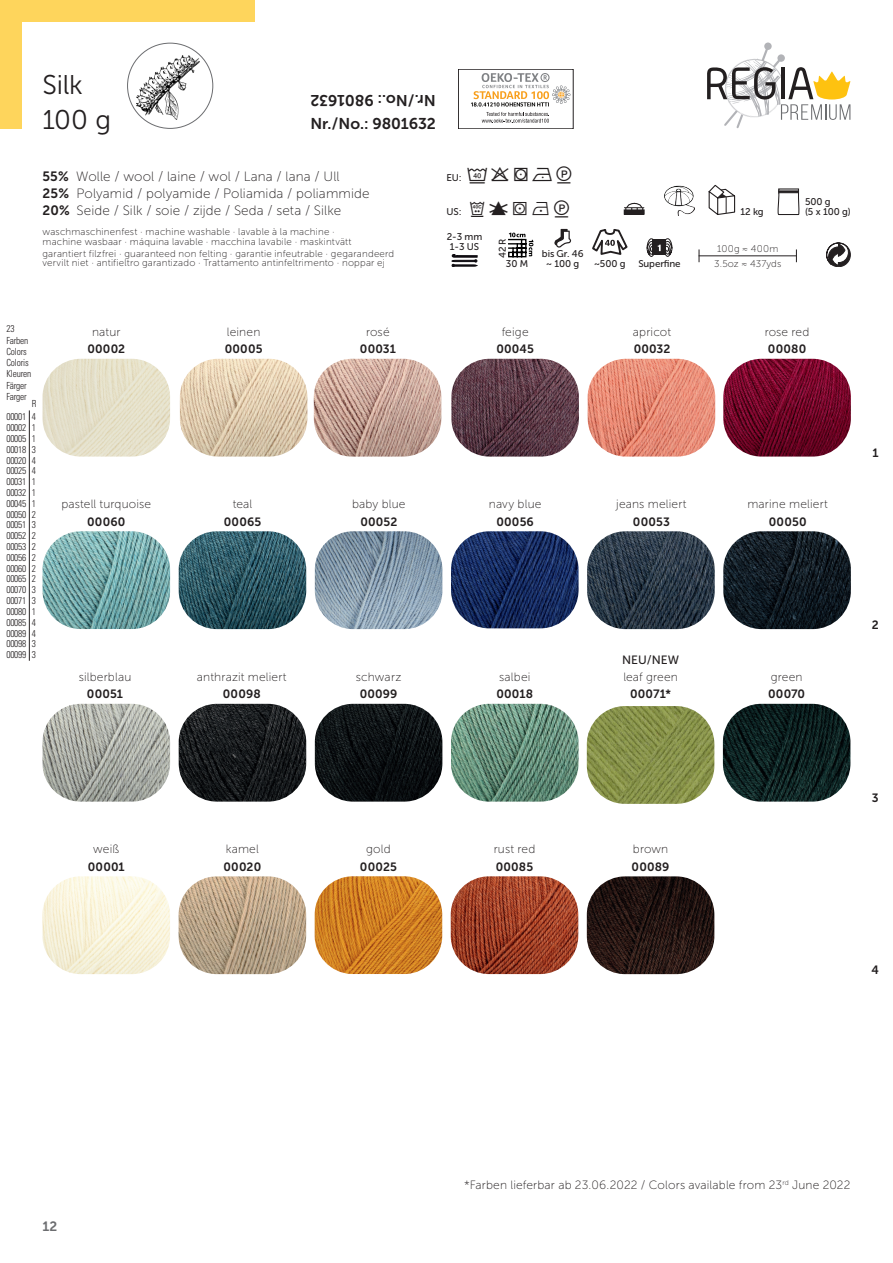
<style>
.page{position:relative;width:893px;height:1263px;background:#fff}
.page>*{position:absolute;margin:0;border:0;box-sizing:border-box;transform-origin:0 0}
.t1{font:27px/34.5px "Museo Sans 300";letter-spacing:-.01em;color:#231f20}
.t2{font:15.6px "Museo Sans 700";letter-spacing:-.005em;color:#231f20}
.t3{font:13.5px/17.2px "Museo Sans 100";letter-spacing:.01em;color:#231f20}
.t4{font:13.5px "Museo Sans 700";color:#6c6d70}
.t5{font:12px "Museo Sans 100";letter-spacing:.015em;color:#231f20}
.t6{font:12px "Museo Sans 700";letter-spacing:.02em;color:#231f20}
.t7{font:12px "Museo Sans 500";color:#231f20}
.t8{font:9.75px/9.8px "Museo Sans 100";letter-spacing:.02em;color:#231f20}
.t9{font:300 condensed 9.75px/10.8px "Univers";letter-spacing:-.02em;color:#231f20;scale:.96 1}
.t10{font:9.75px/9.8px "Museo Sans 500";letter-spacing:-.01em;color:#231f20;text-align:center}
.s1{font-family:"Museo Sans 700"}
</style>
<div class="page">
<div style="left:0;top:0;width:21px;height:129px;background:#fed55c"></div>
<div style="left:0;top:0;width:255px;height:21px;background:#fed55c"></div>
<img style="left:136px;top:55px;width:63px;height:65px">
<img style="left:42px;top:876px;width:128px;height:98px">
<img style="left:43px;top:359px;width:127px;height:98px">
<img style="left:179px;top:704px;width:127px;height:98px">
<img style="left:179px;top:876px;width:127px;height:98px">
<img style="left:723px;top:531px;width:128px;height:98px">
<img style="left:314px;top:359px;width:127px;height:98px">
<img style="left:451px;top:359px;width:128px;height:98px">
<img style="left:315px;top:531px;width:127px;height:98px">
<img style="left:588px;top:359px;width:127px;height:98px">
<img style="left:179px;top:531px;width:127px;height:98px">
<img style="left:587px;top:531px;width:128px;height:98px">
<img style="left:451px;top:704px;width:128px;height:98px">
<img style="left:43px;top:704px;width:127px;height:98px">
<img style="left:315px;top:704px;width:127px;height:98px">
<img style="left:723px;top:359px;width:128px;height:98px">
<img style="left:451px;top:876px;width:127px;height:98px">
<img style="left:723px;top:704px;width:127px;height:98px">
<img style="left:587px;top:876px;width:127px;height:98px">
<img style="left:43px;top:531px;width:127px;height:98px">
<img style="left:451px;top:531px;width:128px;height:97px">
<hr style="left:699px;top:255px;width:97px;height:1px;background:#231f20">
<svg style="left:699px;top:249px;width:1px;height:13px"></svg>
<svg style="left:796px;top:249px;width:1px;height:13px"></svg>
<img style="left:664px;top:185px;width:31px;height:30px">
<svg style="left:508px;top:233px;width:25px;height:24px"></svg>
<svg style="left:452px;top:254px;width:25px;height:13px"></svg>
<svg style="left:592px;top:229px;width:35px;height:26px"></svg>
<svg style="left:624px;top:203px;width:21px;height:12px"></svg>
<svg style="left:554px;top:229px;width:17px;height:19px"></svg>
<svg style="left:709px;top:185px;width:26px;height:30px"></svg>
<svg style="left:779px;top:189px;width:19px;height:4px"></svg>
<svg style="left:777px;top:191px;width:22px;height:24px"></svg>
<svg style="left:707px;top:43px;width:143px;height:85px"></svg>
<svg style="left:647px;top:238px;width:25px;height:19px"></svg>
<svg style="left:826px;top:243px;width:24px;height:24px"></svg>
<div style="left:458px;top:69px;width:115px;height:60px;border:1px solid #231f20"></div>
<svg style="left:471px;top:73px;width:100px;height:50px"></svg>
<img style="left:180px;top:359px;width:127px;height:98px">
<img style="left:315px;top:876px;width:127px;height:98px">
<img style="left:587px;top:706px;width:127px;height:98px">
<hr style="left:29px;top:410px;width:1px;height:251px;background:#231f20">
<h1 class="t1" style="left:43px;top:68px;width:70px">Silk<br>100 g</h1>
<h2 class="t2" style="left:436px;top:109px;width:127px;rotate:-180deg">Nr. / No.: 9801632</h2>
<h2 class="t2" style="left:310px;top:115px;width:127px">Nr. / No.: 9801632</h2>
<h3 class="t3" style="left:43px;top:167px;width:329px"><span class="s1">55 %</span> Wolle / wool / laine / wol / Lana / lana / Ull<br><span class="s1">25 %</span> Polyamid / polyamide / Poliamida / poliammide<br><span class="s1">20 %</span> Seide / Silk / soie / zijde / Seda / seta / Silke</h3>
<p class="t8" style="left:43px;top:227px;width:311px">waschmaschinenfest · machine washable · lavable à la machine · machine wasbaar · máquina lavable · macchina lavabile · maskintvätt</p>
<p class="t8" style="left:43px;top:248px;width:353px">garantiert filzfrei · guaranteed non felting · garantie infeutrable · gegarandeerd vervilt niet · antifieltro garantizado · Trattamento antinfeltrimento · noppar ej</p>
<p class="t8" style="left:714px;top:242px;width:69px;line-height:14.5px;text-align:center">100 g ≈ 400 m<br>3.5 oz ≈ 437 yds</p>
<p class="t10" style="left:446px;top:172px;width:17px">EU:</p>
<p class="t10" style="left:446px;top:207px;width:17px">US:</p>
<p class="t10" style="left:740px;top:207px;width:25px">12 kg</p>
<p class="t10" style="left:805px;top:197px;width:47px;text-align:left">500 g<br>(5 x 100 g)</p>
<p class="t10" style="left:447px;top:232px;width:37px">2-3 mm<br>1-3 US</p>
<p class="t10" style="left:498px;top:258px;width:21px;rotate:-90deg">42 R</p>
<p class="t10" style="left:542px;top:249px;width:43px">bis Gr. 46 ~ 100 g</p>
<p class="t10" style="left:594px;top:259px;width:33px">~500 g</p>
<p class="t10" style="left:506px;top:259px;width:24px">30 M</p>
<p class="t10" style="left:638px;top:259px;width:44px">Superfine</p>
<p class="t9" style="left:6px;top:323px;width:27px;line-height:11.2px">23<br>Farben<br>Colors<br>Coloris<br>Kleuren<br>Färger<br>Farger</p>
<p class="t9" style="left:6px;top:398px;width:33px;line-height:12.9px;text-align:right">R<br>00001 4</p>
<p class="t9" style="left:6px;top:422px;width:32px;text-align:justify">00002 1<br>00005 1<br>00018 3<br>00020 4<br>00025 4<br>00031 1<br>00032 1<br>00045 1<br>00050 2<br>00051 3<br>00052 2<br>00053 2<br>00056 2<br>00060 2<br>00065 2<br>00070 3<br>00071 3<br>00080 1<br>00085 4<br>00089 4<br>00098 3<br>00099 3</p>
<p class="t5" style="left:92px;top:325px;width:30px">natur</p>
<p class="t6" style="left:87px;top:342px;width:39px">00002</p>
<p class="t5" style="left:61px;top:498px;width:91px">pastell turquoise</p>
<p class="t6" style="left:87px;top:515px;width:40px">00060</p>
<p class="t5" style="left:79px;top:670px;width:54px">silberblau</p>
<p class="t6" style="left:87px;top:687px;width:38px">00051</p>
<p class="t5" style="left:227px;top:325px;width:35px">leinen</p>
<p class="t6" style="left:225px;top:342px;width:39px">00005</p>
<p class="t5" style="left:233px;top:498px;width:21px">teal</p>
<p class="t6" style="left:224px;top:515px;width:39px">00065</p>
<p class="t5" style="left:197px;top:670px;width:91px">anthrazit meliert</p>
<p class="t6" style="left:223px;top:687px;width:39px">00098</p>
<p class="t5" style="left:366px;top:325px;width:25px">rosé</p>
<p class="t6" style="left:360px;top:342px;width:37px">00031</p>
<p class="t5" style="left:352px;top:498px;width:55px">baby blue</p>
<p class="t6" style="left:360px;top:515px;width:39px">00052</p>
<p class="t5" style="left:356px;top:670px;width:47px">schwarz</p>
<p class="t6" style="left:360px;top:687px;width:39px">00099</p>
<p class="t5" style="left:502px;top:325px;width:28px">feige</p>
<p class="t6" style="left:496px;top:342px;width:39px">00045</p>
<p class="t5" style="left:633px;top:325px;width:40px">apricot</p>
<p class="t6" style="left:634px;top:342px;width:38px">00032</p>
<p class="t5" style="left:765px;top:325px;width:46px">rose red</p>
<p class="t6" style="left:768px;top:342px;width:40px">00080</p>
<p class="t6" style="left:873px;top:446px;width:8px">1</p>
<p class="t5" style="left:489px;top:498px;width:54px">navy blue</p>
<p class="t6" style="left:496px;top:515px;width:39px">00056</p>
<p class="t5" style="left:616px;top:498px;width:72px">jeans meliert</p>
<p class="t6" style="left:633px;top:515px;width:38px">00053</p>
<p class="t5" style="left:747px;top:498px;width:82px">marine meliert</p>
<p class="t6" style="left:769px;top:515px;width:39px">00050</p>
<p class="t6" style="left:872px;top:618px;width:8px">2</p>
<p class="t5" style="left:499px;top:670px;width:33px">salbei</p>
<p class="t6" style="left:496px;top:687px;width:38px">00018</p>
<p class="t7" style="left:622px;top:653px;width:58px">NEU/NEW</p>
<p class="t5" style="left:623px;top:670px;width:56px">leaf green</p>
<p class="t6" style="left:630px;top:687px;width:42px">00071*</p>
<p class="t5" style="left:771px;top:670px;width:33px">green</p>
<p class="t6" style="left:768px;top:687px;width:39px">00070</p>
<p class="t5" style="left:93px;top:843px;width:27px">weiß</p>
<p class="t6" style="left:88px;top:860px;width:38px">00001</p>
<p class="t5" style="left:226px;top:843px;width:35px">kamel</p>
<p class="t6" style="left:224px;top:860px;width:39px">00020</p>
<p class="t5" style="left:366px;top:843px;width:26px">gold</p>
<p class="t6" style="left:360px;top:860px;width:39px">00025</p>
<p class="t5" style="left:494px;top:843px;width:43px">rust red</p>
<p class="t6" style="left:496px;top:860px;width:39px">00085</p>
<p class="t5" style="left:633px;top:843px;width:37px">brown</p>
<p class="t6" style="left:632px;top:860px;width:39px">00089</p>
<p class="t6" style="left:872px;top:791px;width:8px">3</p>
<p class="t6" style="left:871px;top:963px;width:9px">4</p>
<h3 class="t4" style="left:43px;top:1218px;width:16px">12</h3>
<p class="t5" style="left:464px;top:1178px;width:388px">*Farben lieferbar ab 23.06.2022 / Colors available from 23<sup>rd</sup> June 2022</p>
</div>
